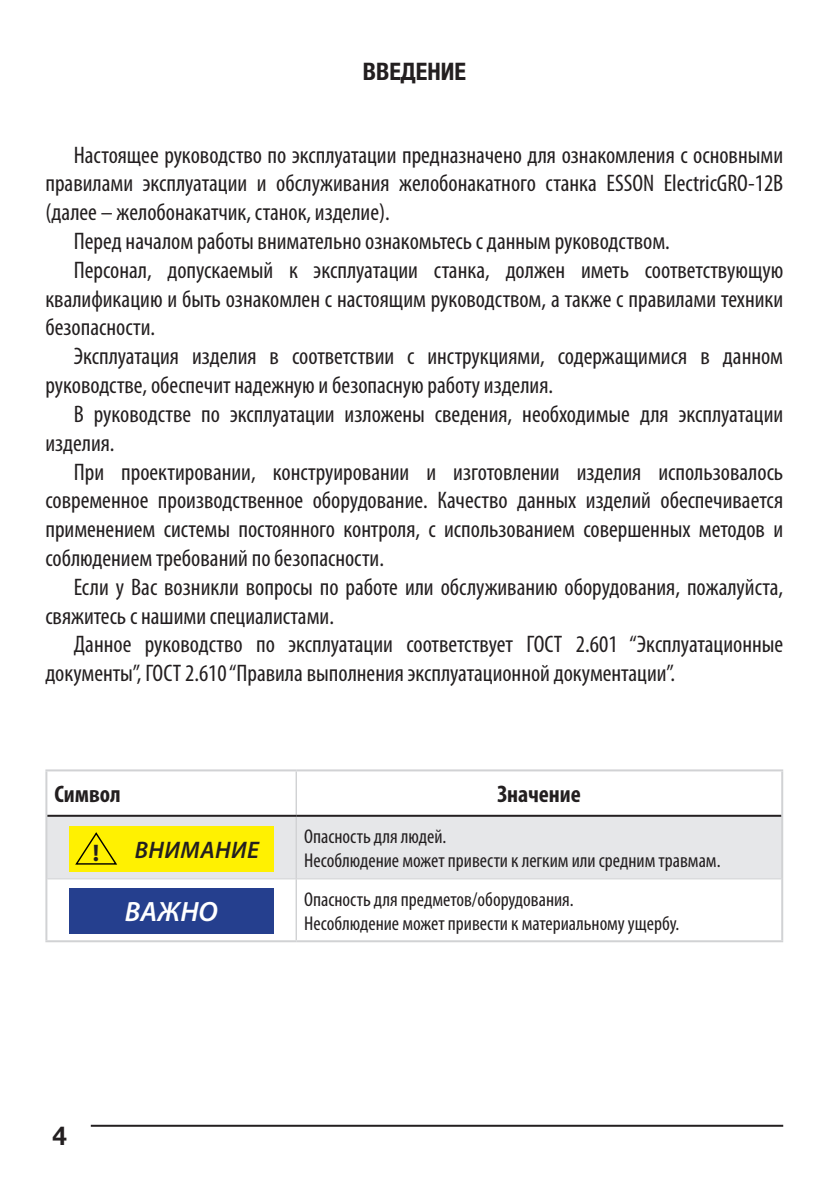
<style>
.page{position:relative;width:840px;height:1191px;background:#fff}
.page>*{position:absolute;margin:0;border:0;box-sizing:border-box;transform-origin:0 0}
.t1{font:italic 600 28px "Myriad Pro";color:#fff}
.t2{font:700 26px "Helvetica Neue";color:#231f20}
.t3{font:condensed 24px "Myriad Pro";color:#231f20}
.t4{font:700 condensed 24px "Myriad Pro";color:#231f20}
.t5{font:700 condensed 24px "Helvetica Neue";color:#231f20}
.t6{font:italic 600 24px "Myriad Pro";letter-spacing:.02em;color:#231f20}
.t7{font:700 24px "Myriad Pro";color:#231f20}
.t8{font:condensed 20px/24px "Myriad Pro";color:#231f20}
</style>
<div class="page">
<hr style="left:91px;top:1124px;width:691px;height:2px;background:#231f20">
<div style="left:47px;top:816px;width:733px;height:62px;background:#e6e7e9"></div>
<hr style="left:45px;top:769px;width:251px;height:2px;background:#d1d2d4">
<hr style="left:45px;top:771px;width:2px;height:44px;background:#d1d2d4">
<hr style="left:296px;top:769px;width:486px;height:2px;background:#d1d2d4">
<hr style="left:780px;top:771px;width:2px;height:44px;background:#d1d2d4">
<hr style="left:45px;top:815px;width:2px;height:64px;background:#d1d2d4">
<hr style="left:780px;top:815px;width:2px;height:64px;background:#d1d2d4">
<hr style="left:45px;top:879px;width:2px;height:61px;background:#d1d2d4">
<hr style="left:780px;top:879px;width:2px;height:61px;background:#d1d2d4">
<hr style="left:45px;top:940px;width:251px;height:2px;background:#d1d2d4">
<hr style="left:296px;top:940px;width:486px;height:2px;background:#d1d2d4">
<hr style="left:295px;top:771px;width:2px;height:43px;background:#d1d2d4">
<hr style="left:295px;top:816px;width:2px;height:62px;background:#d1d2d4">
<hr style="left:295px;top:879px;width:2px;height:61px;background:#d1d2d4">
<hr style="left:47px;top:814px;width:249px;height:2px;background:#231f20">
<hr style="left:296px;top:814px;width:484px;height:2px;background:#231f20">
<hr style="left:47px;top:878px;width:249px;height:1px;background:#d1d2d4">
<hr style="left:296px;top:878px;width:484px;height:1px;background:#d1d2d4">
<div style="left:69px;top:888px;width:204px;height:45px;background:#253f8e"></div>
<div style="left:69px;top:826px;width:204px;height:45px;background:#fff101"></div>
<svg style="left:75px;top:832px;width:42px;height:33px"></svg>
<p class="t5" style="left:362px;top:51px;width:105px">ВВЕДЕНИЕ</p>
<p class="t3" style="left:74px;top:140px;width:710px">Настоящее руководство по эксплуатации предназначено для ознакомления c основными</p>
<p class="t3" style="left:45px;top:169px;width:739px">правилами эксплуатации и обслуживания желобонакатного станка ESSON ElectricGRO-12B</p>
<p class="t3" style="left:45px;top:198px;width:346px">(далее – желобонакатчик, станок, изделие).</p>
<p class="t3" style="left:74px;top:227px;width:597px">Перед началом работы внимательно ознакомьтесь с данным руководством.</p>
<p class="t3" style="left:74px;top:255px;width:710px">Персонал, допускаемый к эксплуатации станка, должен иметь соответствующую</p>
<p class="t3" style="left:45px;top:284px;width:738px">квалификацию и быть ознакомлен с настоящим руководством, а также с правилами техники</p>
<p class="t3" style="left:45px;top:313px;width:111px">безопасности.</p>
<p class="t3" style="left:74px;top:342px;width:710px">Эксплуатация изделия в соответствии с инструкциями, содержащимися в данном</p>
<p class="t3" style="left:45px;top:371px;width:509px">руководстве, обеспечит надежную и безопасную работу изделия.</p>
<p class="t3" style="left:74px;top:399px;width:710px">В руководстве по эксплуатации изложены сведения, необходимые для эксплуатации</p>
<p class="t3" style="left:45px;top:428px;width:71px">изделия.</p>
<p class="t3" style="left:74px;top:457px;width:710px">При проектировании, конструировании и изготовлении изделия использовалось</p>
<p class="t3" style="left:45px;top:486px;width:738px">современное производственное оборудование. Качество данных изделий обеспечивается</p>
<p class="t3" style="left:45px;top:515px;width:738px">применением системы постоянного контроля, с использованием совершенных методов и</p>
<p class="t3" style="left:45px;top:543px;width:340px">соблюдением требований по безопасности.</p>
<p class="t3" style="left:74px;top:572px;width:710px">Если у Вас возникли вопросы по работе или обслуживанию оборудования, пожалуйста,</p>
<p class="t3" style="left:45px;top:601px;width:290px">свяжитесь с нашими специалистами.</p>
<p class="t3" style="left:74px;top:630px;width:710px">Данное руководство по эксплуатации соответствует ГОСТ 2.601 “Эксплуатационные</p>
<p class="t3" style="left:45px;top:659px;width:631px">документы”, ГОСТ 2.610 “Правила выполнения эксплуатационной документации”.</p>
<p class="t4" style="left:54px;top:779px;width:68px">Символ</p>
<p class="t4" style="left:497px;top:779px;width:85px">Значение</p>
<p class="t8" style="left:304px;top:824px;width:417px">Опасность для людей.<br>Несоблюдение может привести к легким или средним травмам.</p>
<p class="t8" style="left:304px;top:886px;width:376px">Опасность для предметов/оборудования.<br>Несоблюдение может привести к материальному ущербу.</p>
<p class="t7" style="left:93px;top:837px;width:8px">!</p>
<p class="t6" style="left:135px;top:834px;width:126px">ВНИМАНИЕ</p>
<p class="t1" style="left:125px;top:894px;width:94px">ВАЖНО</p>
<p class="t2" style="left:52px;top:1115px;width:16px">4</p>
</div>
